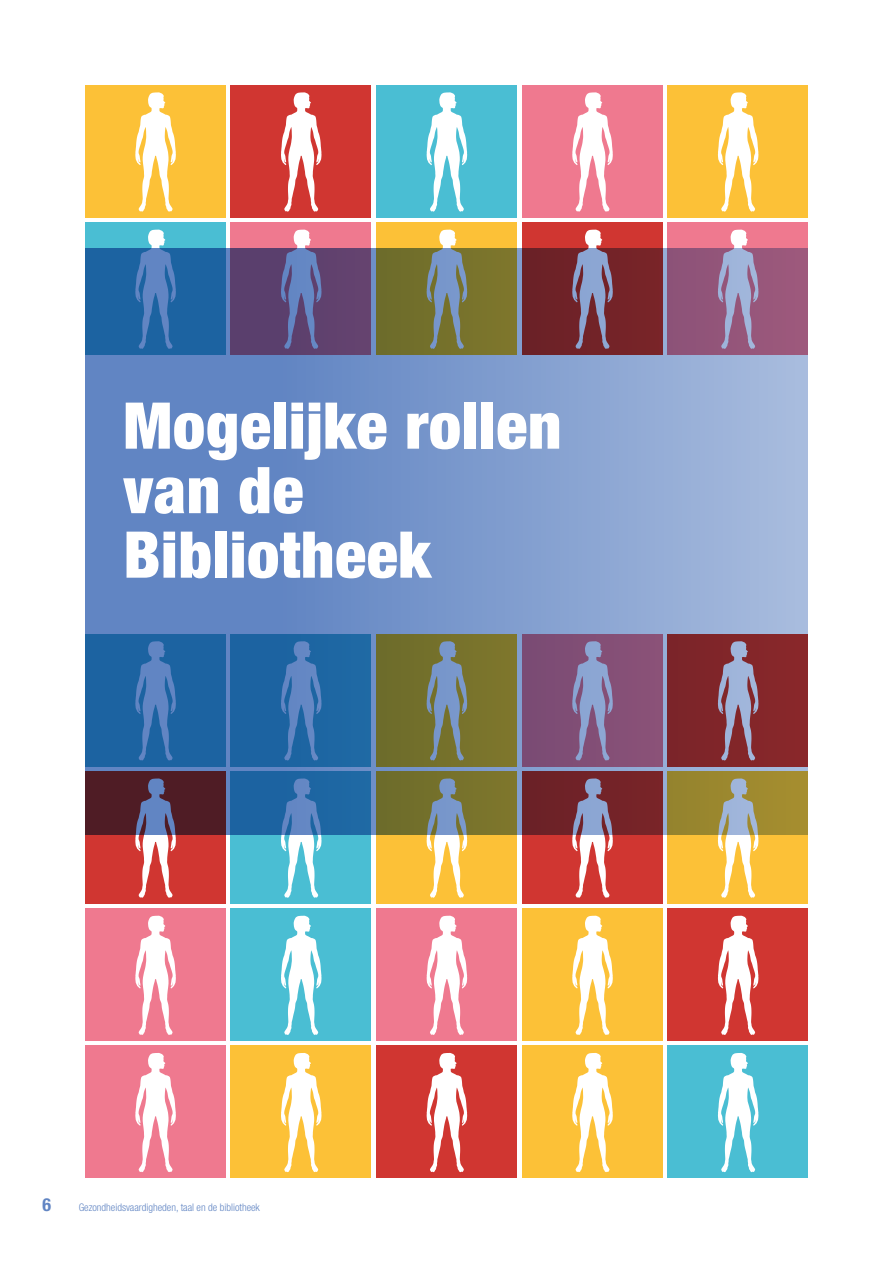
<style>
.page{position:relative;width:893px;height:1263px;background:#fff}
.page>*{position:absolute;margin:0;border:0;box-sizing:border-box;transform-origin:0 0}
.t1{font:900 condensed 64.5px/64.5px "Helvetica Neue";letter-spacing:.01em;color:#fff}
.t2{font:700 condensed 18px "Helvetica Neue LT Std";color:#6185c3}
.t3{font:300 condensed 10.5px "Helvetica Neue LT Std";color:#6185c3}
</style>
<div class="page">
<div style="left:85px;top:85px;width:140px;height:132px;background:#fcc137"></div>
<svg style="left:135px;top:92px;width:41px;height:120px"></svg>
<div style="left:231px;top:85px;width:140px;height:132px;background:#d03631"></div>
<svg style="left:281px;top:92px;width:41px;height:120px"></svg>
<div style="left:376px;top:85px;width:141px;height:132px;background:#4abed3"></div>
<svg style="left:427px;top:92px;width:40px;height:120px"></svg>
<div style="left:522px;top:85px;width:140px;height:132px;background:#ef798f"></div>
<svg style="left:572px;top:92px;width:41px;height:120px"></svg>
<div style="left:668px;top:85px;width:140px;height:132px;background:#fcc137"></div>
<svg style="left:718px;top:92px;width:40px;height:120px"></svg>
<div style="left:85px;top:222px;width:140px;height:133px;background:#4abed3"></div>
<svg style="left:148px;top:230px;width:18px;height:18px"></svg>
<div style="left:231px;top:222px;width:140px;height:133px;background:#ef798f"></div>
<svg style="left:293px;top:230px;width:18px;height:18px"></svg>
<div style="left:376px;top:222px;width:141px;height:133px;background:#fcc137"></div>
<svg style="left:439px;top:230px;width:18px;height:18px"></svg>
<div style="left:522px;top:222px;width:140px;height:133px;background:#d03631"></div>
<svg style="left:585px;top:230px;width:18px;height:18px"></svg>
<div style="left:668px;top:222px;width:140px;height:133px;background:#ef798f"></div>
<svg style="left:730px;top:230px;width:18px;height:18px"></svg>
<div style="left:85px;top:771px;width:140px;height:132px;background:#d03631"></div>
<svg style="left:135px;top:834px;width:41px;height:64px"></svg>
<div style="left:231px;top:771px;width:140px;height:132px;background:#4abed3"></div>
<svg style="left:281px;top:834px;width:41px;height:64px"></svg>
<div style="left:376px;top:771px;width:141px;height:132px;background:#fcc137"></div>
<svg style="left:427px;top:834px;width:40px;height:64px"></svg>
<div style="left:522px;top:771px;width:140px;height:132px;background:#d03631"></div>
<svg style="left:572px;top:834px;width:41px;height:64px"></svg>
<div style="left:668px;top:771px;width:140px;height:132px;background:#fcc137"></div>
<svg style="left:718px;top:834px;width:40px;height:64px"></svg>
<div style="left:85px;top:908px;width:140px;height:133px;background:#ef798f"></div>
<svg style="left:135px;top:916px;width:41px;height:119px"></svg>
<div style="left:231px;top:908px;width:140px;height:133px;background:#4abed3"></div>
<svg style="left:281px;top:916px;width:41px;height:119px"></svg>
<div style="left:376px;top:908px;width:141px;height:133px;background:#ef798f"></div>
<svg style="left:427px;top:916px;width:40px;height:119px"></svg>
<div style="left:522px;top:908px;width:140px;height:133px;background:#fcc137"></div>
<svg style="left:572px;top:916px;width:41px;height:119px"></svg>
<div style="left:668px;top:908px;width:140px;height:133px;background:#d03631"></div>
<svg style="left:718px;top:916px;width:40px;height:119px"></svg>
<div style="left:85px;top:1045px;width:140px;height:133px;background:#ef798f"></div>
<svg style="left:135px;top:1053px;width:41px;height:119px"></svg>
<div style="left:231px;top:1045px;width:140px;height:133px;background:#fcc137"></div>
<svg style="left:281px;top:1053px;width:41px;height:119px"></svg>
<div style="left:376px;top:1045px;width:141px;height:133px;background:#d03631"></div>
<svg style="left:427px;top:1053px;width:40px;height:119px"></svg>
<div style="left:522px;top:1045px;width:140px;height:133px;background:#fcc137"></div>
<svg style="left:572px;top:1053px;width:41px;height:119px"></svg>
<div style="left:668px;top:1045px;width:140px;height:133px;background:#4abed3"></div>
<svg style="left:718px;top:1053px;width:40px;height:119px"></svg>
<svg style="left:85px;top:248px;width:723px;height:586px;background:#6e7a9c"></svg>
<h1 class="t1" style="left:123px;top:390px;width:440px">Mogelijke rollen van de<br>Bibliotheek</h1>
<h2 class="t2" style="left:43px;top:1194px;width:10px">6</h2>
<p class="t3" style="left:79px;top:1201px;width:183px">Gezondheidsvaardigheden, taal en de bibliotheek</p>
</div>
